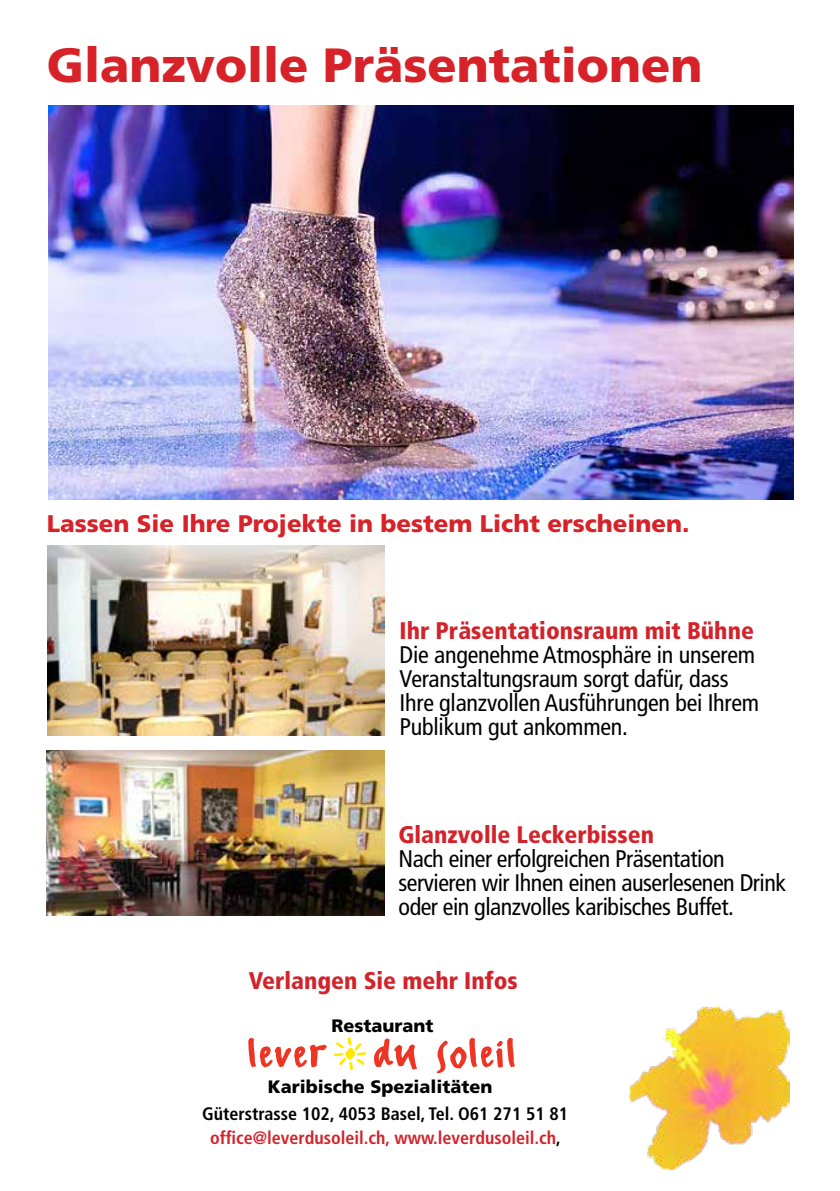
<style>
.page{position:relative;width:840px;height:1191px;background:#fff}
.page>*{position:absolute;margin:0;border:0;box-sizing:border-box;transform-origin:0 0}
.t1{font:900 48px "Frutiger";color:#d72229}
.t2{font:condensed 24px/24px "Frutiger";letter-spacing:-.01em;color:#000}
.t3{font:900 condensed 24px "Frutiger";color:#d2232a}
.t4{font:900 24px "Frutiger";color:#d72229}
.t5{font:700 condensed 18px/24px "Frutiger";color:#d2232a;text-align:center}
.t6{font:900 18px "Frutiger";color:#000}
.s1{color:#000}
</style>
<div class="page">
<img style="left:629px;top:1007px;width:159px;height:162px">
<img style="left:48px;top:105px;width:745px;height:394px">
<svg style="left:248px;top:1037px;width:79px;height:31px"></svg>
<svg style="left:374px;top:1038px;width:42px;height:31px"></svg>
<svg style="left:334px;top:1037px;width:32px;height:33px"></svg>
<svg style="left:436px;top:1037px;width:78px;height:36px"></svg>
<img style="left:47px;top:751px;width:337px;height:164px">
<img style="left:48px;top:545px;width:336px;height:191px">
<h1 class="t1" style="left:47px;top:37px;width:656px">Glanzvolle Präsentationen</h1>
<p class="t4" style="left:47px;top:509px;width:644px">Lassen Sie Ihre Projekte in bestem Licht erscheinen.</p>
<p class="t3" style="left:399px;top:616px;width:355px">Ihr Präsentationsraum mit Bühne</p>
<p class="t2" style="left:399px;top:643px;width:361px">Die angenehme Atmosphäre in unserem Veranstaltungsraum sorgt dafür, dass Ihre glanzvollen Ausführungen bei Ihrem Publikum gut ankommen.</p>
<p class="t3" style="left:398px;top:819px;width:257px">Glanzvolle Leckerbissen</p>
<p class="t2" style="left:398px;top:846px;width:389px">Nach einer erfolgreichen Präsentation servieren wir Ihnen einen auserlesenen Drink oder ein glanzvolles karibisches Buffet.</p>
<p class="t3" style="left:249px;top:965px;width:270px">Verlangen Sie mehr Infos</p>
<p class="t6" style="left:331px;top:1014px;width:103px">Restaurant</p>
<p class="t6" style="left:267px;top:1076px;width:226px">Karibische Spezialitäten</p>
<p class="t5" style="left:202px;top:1101px;width:367px"><span class="s1">Güterstrasse 102, 4053 Basel, Tel. O61 271 51 81 </span>office@leverdusoleil.ch, www.leverdusoleil.ch<span class="s1">,</span></p>
</div>
